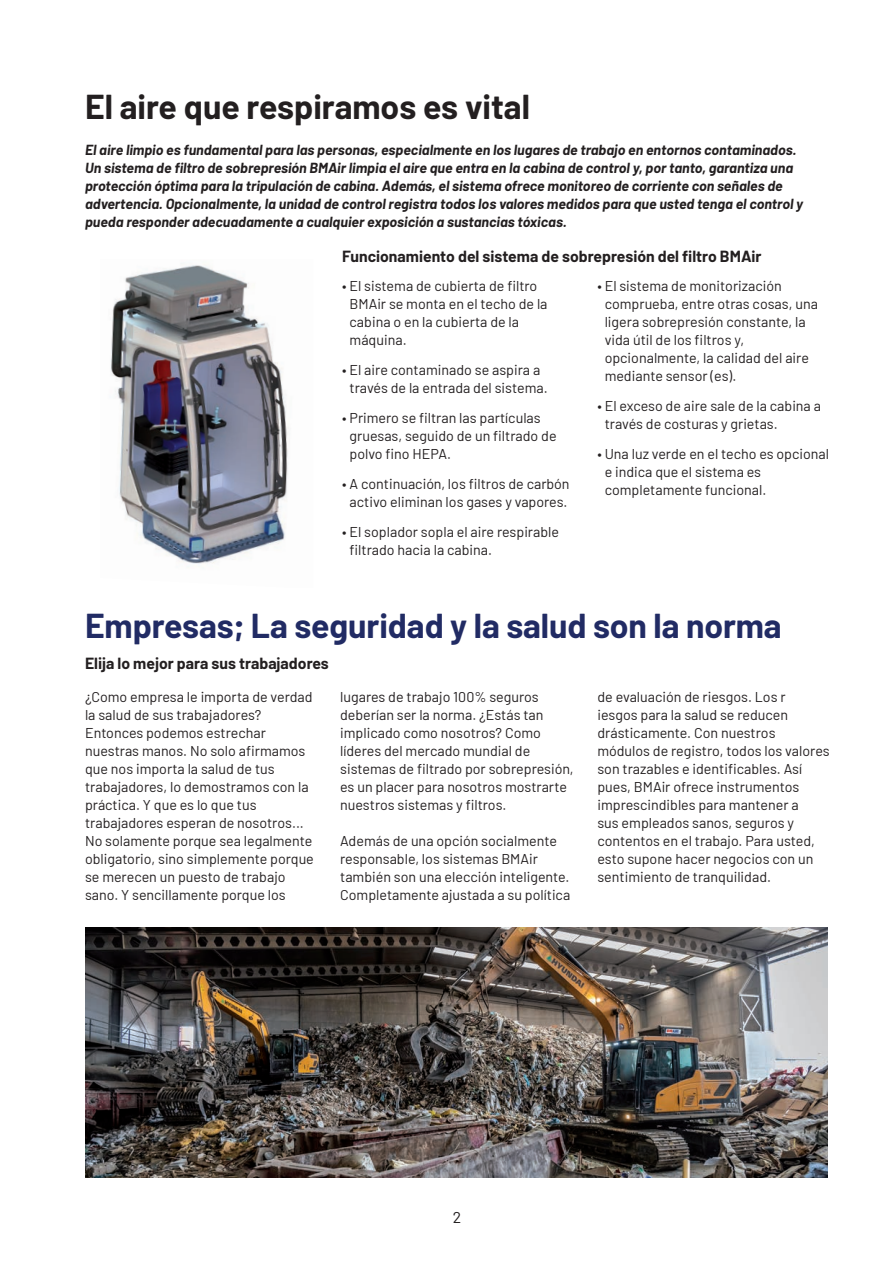
<style>
.page{position:relative;width:893px;height:1263px;background:#fff}
.page>*{position:absolute;margin:0;border:0;box-sizing:border-box;transform-origin:0 0}
.t1{font:700 33.75px "Barlow";letter-spacing:-.005em;color:#212b64}
.t2{font:700 33.75px "Barlow";color:#231f20}
.t3{font:700 15.75px "Barlow";color:#231f20}
.t4{font:15.75px "Barlow";color:#231f20}
.t5{font:14.25px/18px "Barlow";color:#231f20}
.t6{font:italic 700 14.25px/18px "Barlow";color:#231f20}
</style>
<div class="page">
<hr style="left:892px;top:0;width:1px;height:1263px;background:#e9f0f9">
<img style="left:111px;top:263px;width:178px;height:301px">
<img style="left:85px;top:927px;width:742px;height:251px">
<h1 class="t2" style="left:85px;top:82px;width:446px">El aire que respiramos es vital</h1>
<p class="t6" style="left:85px;top:139px;width:720px">El aire limpio es fundamental para las personas, especialmente en los lugares de trabajo en entornos contaminados.<br>Un sistema de filtro de sobrepresión BMAir limpia el aire que entra en la cabina de control y, por tanto, garantiza una protección óptima para la tripulación de cabina. Además, el sistema ofrece monitoreo de corriente con señales de advertencia. Opcionalmente, la unidad de control registra todos los valores medidos para que usted tenga el control y pueda responder adecuadamente a cualquier exposición a sustancias tóxicas.</p>
<p class="t3" style="left:342px;top:245px;width:421px">Funcionamiento del sistema de sobrepresión del filtro BMAir</p>
<p class="t5" style="left:350px;top:275px;width:200px;text-indent:-7px">• El sistema de cubierta de filtro<br>BMAir se monta en el techo de la cabina o en la cubierta de la máquina.</p>
<p class="t5" style="left:342px;top:359px;width:207px;text-align:center">• El aire contaminado se aspira a través de la entrada del sistema.</p>
<p class="t5" style="left:350px;top:407px;width:209px;text-indent:-7px">• Primero se filtran las partículas gruesas, seguido de un filtrado de polvo fino HEPA.</p>
<p class="t5" style="left:342px;top:473px;width:229px;text-align:center">• A continuación, los filtros de carbón activo eliminan los gases y vapores.</p>
<p class="t5" style="left:350px;top:521px;width:211px;text-indent:-7px">• El soplador sopla el aire respirable filtrado hacia la cabina.</p>
<p class="t5" style="left:605px;top:275px;width:215px;text-indent:-7px">• El sistema de monitorización comprueba, entre otras cosas, una ligera sobrepresión constante, la vida útil de los filtros y, opcionalmente, la calidad del aire mediante sensor (es).</p>
<p class="t5" style="left:605px;top:395px;width:218px;text-indent:-7px">• El exceso de aire sale de la cabina a través de costuras y grietas.</p>
<p class="t5" style="left:605px;top:443px;width:226px;text-indent:-7px">• Una luz verde en el techo es opcional e indica que el sistema es completamente funcional.</p>
<h1 class="t1" style="left:85px;top:600px;width:698px">Empresas; La seguridad y la salud son la norma</h1>
<p class="t3" style="left:85px;top:652px;width:245px">Elija lo mejor para sus trabajadores</p>
<p class="t5" style="left:597px;top:686px;width:234px">de evaluación de riesgos. Los r<br>iesgos para la salud se reducen drásticamente. Con nuestros módulos de registro, todos los valores son trazables e identificables. Así pues, BMAir ofrece instrumentos imprescindibles para mantener a<br>sus empleados sanos, seguros y contentos en el trabajo. Para usted, esto supone hacer negocios con un sentimiento de tranquilidad.</p>
<p class="t5" style="left:85px;top:686px;width:230px">¿Como empresa le importa de verdad la salud de sus trabajadores?<br>Entonces podemos estrechar nuestras manos. No solo afirmamos que nos importa la salud de tus trabajadores, lo demostramos con la práctica. Y que es lo que tus trabajadores esperan de nosotros...<br>No solamente porque sea legalmente obligatorio, sino simplemente porque se merecen un puesto de trabajo sano. Y sencillamente porque los</p>
<p class="t5" style="left:340px;top:686px;width:235px">lugares de trabajo 100% seguros deberían ser la norma. ¿Estás tan implicado como nosotros? Como líderes del mercado mundial de sistemas de filtrado por sobrepresión, es un placer para nosotros mostrarte nuestros sistemas y filtros.</p>
<p class="t5" style="left:340px;top:830px;width:232px">Además de una opción socialmente responsable, los sistemas BMAir también son una elección inteligente.<br>Completamente ajustada a su política</p>
<p class="t4" style="left:453px;top:1206px;width:10px">2</p>
</div>
